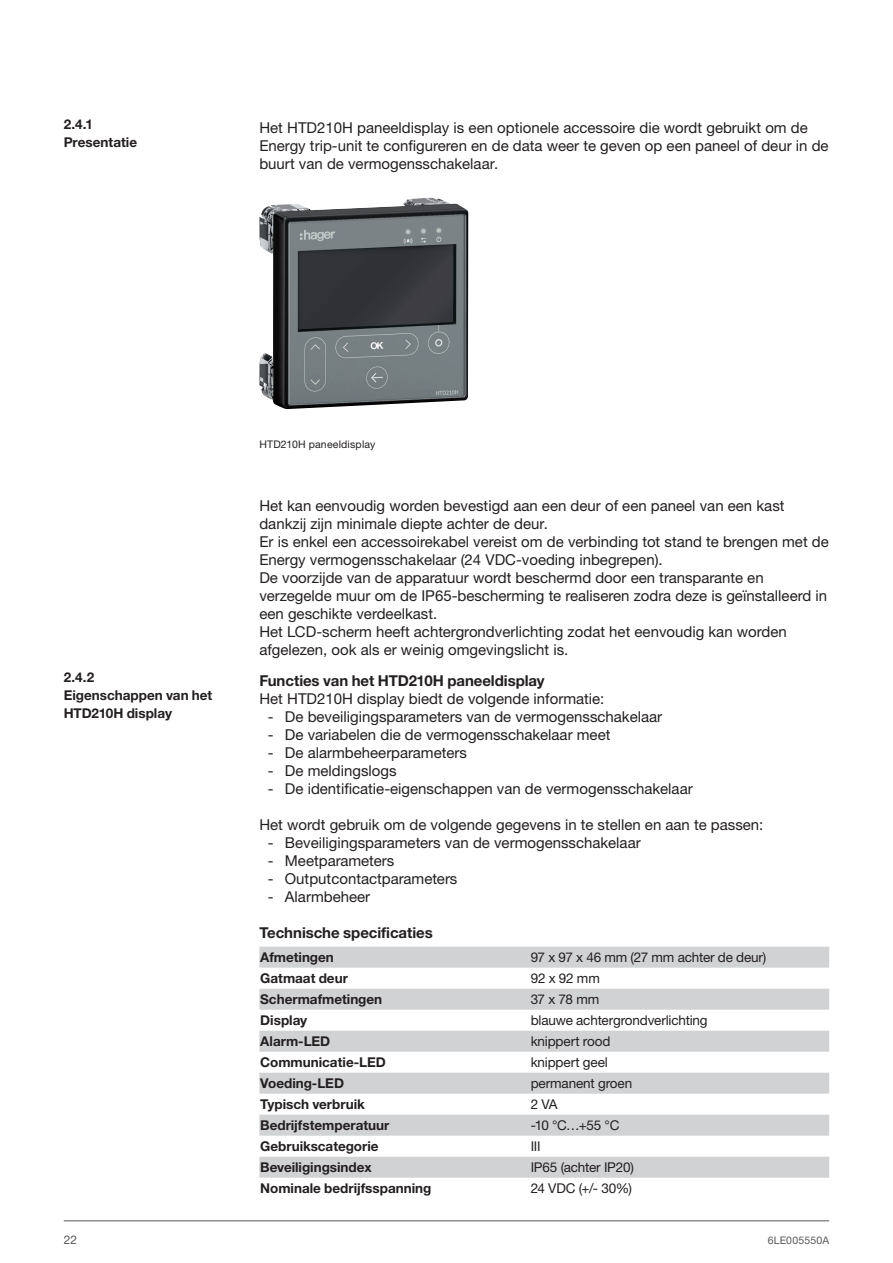
<style>
.page{position:relative;width:893px;height:1263px;background:#fff}
.page>*{position:absolute;margin:0;border:0;box-sizing:border-box;transform-origin:0 0}
.Body_Text{font:15px/18px "Helvetica Neue LTW1 G";color:#231f20}
.Heading_3{font:700 15px "Helvetica Neue LTW1 G";letter-spacing:-.005em;color:#231f20}
.Table_Heading{font:700 13.5px "Helvetica Neue LTW1 G";color:#231f20}
.Table_Body_text{font:13.5px "Helvetica Neue LTW1 G";letter-spacing:-.01em;color:#231f20}
.Num_SOUS_CHAPITRE_Ma{font:700 13.5px/18px "Helvetica Neue LTW1 G";color:#231f20}
.t1{font:12px "Helvetica Neue LTW1 G";color:#57585a}
.Grafik_Untertitel{font:10.5px "Helvetica Neue LTW1 G";letter-spacing:.015em;color:#231f20}
.t2{font:10.5px "Helvetica Neue LTW1 G";letter-spacing:.015em;color:#57585a}
</style>
<div class="page">
<hr style="left:64px;top:1220px;width:765px;height:1px;background:#57585a">
<img style="left:259px;top:198px;width:209px;height:211px">
<svg style="left:259px;top:947px;width:570px;height:231px;fill:#d1d2d4"></svg>
<p class="Num_SOUS_CHAPITRE_Ma" style="left:64px;top:115px;width:75px">2.4.1<br>Presentatie</p>
<p class="Body_Text" style="left:259px;top:118px;width:571px">Het HTD210H paneeldisplay is een optionele accessoire die wordt gebruikt om de<br>Energy trip-unit te configureren en de data weer te geven op een paneel of deur in de buurt van de vermogensschakelaar.</p>
<p class="Grafik_Untertitel" style="left:259px;top:437px;width:118px">HTD210H paneeldisplay</p>
<p class="Body_Text" style="left:259px;top:496px;width:527px">Het kan eenvoudig worden bevestigd aan een deur of een paneel van een kast dankzij zijn minimale diepte achter de deur.</p>
<p class="Body_Text" style="left:259px;top:532px;width:571px">Er is enkel een accessoirekabel vereist om de verbinding tot stand te brengen met de<br>Energy vermogensschakelaar (24 VDC-voeding inbegrepen).</p>
<p class="Body_Text" style="left:259px;top:568px;width:569px">De voorzijde van de apparatuur wordt beschermd door een transparante en verzegelde muur om de IP65-bescherming te realiseren zodra deze is geïnstalleerd in een geschikte verdeelkast.</p>
<p class="Body_Text" style="left:259px;top:622px;width:529px">Het LCD-scherm heeft achtergrondverlichting zodat het eenvoudig kan worden afgelezen, ook als er weinig omgevingslicht is.</p>
<p class="Num_SOUS_CHAPITRE_Ma" style="left:64px;top:668px;width:150px">2.4.2<br>Eigenschappen van het<br>HTD210H display</p>
<p class="Heading_3" style="left:259px;top:671px;width:287px">Functies van het HTD210H paneeldisplay</p>
<p class="Body_Text" style="left:259px;top:690px;width:347px">Het HTD210H display biedt de volgende informatie:</p>
<p class="Body_Text" style="left:268px;top:708px;width:396px">- De beveiligingsparameters van de vermogensschakelaar</p>
<p class="Body_Text" style="left:268px;top:726px;width:344px">- De variabelen die de vermogensschakelaar meet</p>
<p class="Body_Text" style="left:268px;top:744px;width:200px">- De alarmbeheerparameters</p>
<p class="Body_Text" style="left:268px;top:762px;width:130px">- De meldingslogs</p>
<p class="Body_Text" style="left:268px;top:780px;width:426px">- De identificatie-eigenschappen van de vermogensschakelaar</p>
<p class="Body_Text" style="left:259px;top:816px;width:506px">Het wordt gebruik om de volgende gegevens in te stellen en aan te passen:</p>
<p class="Body_Text" style="left:268px;top:834px;width:374px">- Beveiligingsparameters van de vermogensschakelaar</p>
<p class="Body_Text" style="left:268px;top:852px;width:128px">- Meetparameters</p>
<p class="Body_Text" style="left:268px;top:870px;width:191px">- Outputcontactparameters</p>
<p class="Body_Text" style="left:268px;top:888px;width:104px">- Alarmbeheer</p>
<p class="Heading_3" style="left:259px;top:923px;width:175px">Technische specificaties</p>
<p class="Table_Heading" style="left:260px;top:949px;width:75px">Afmetingen</p>
<p class="Table_Body_text" style="left:531px;top:949px;width:237px">97 x 97 x 46 mm (27 mm achter de deur)</p>
<p class="Table_Heading" style="left:260px;top:970px;width:89px">Gatmaat deur</p>
<p class="Table_Body_text" style="left:531px;top:970px;width:71px">92 x 92 mm</p>
<p class="Table_Heading" style="left:260px;top:991px;width:124px">Schermafmetingen</p>
<p class="Table_Body_text" style="left:531px;top:991px;width:70px">37 x 78 mm</p>
<p class="Table_Heading" style="left:260px;top:1012px;width:49px">Display</p>
<p class="Table_Body_text" style="left:531px;top:1012px;width:179px">blauwe achtergrondverlichting</p>
<p class="Table_Heading" style="left:260px;top:1033px;width:72px">Alarm-LED</p>
<p class="Table_Body_text" style="left:531px;top:1033px;width:81px">knippert rood</p>
<p class="Table_Heading" style="left:260px;top:1054px;width:127px">Communicatie-LED</p>
<p class="Table_Body_text" style="left:531px;top:1054px;width:79px">knippert geel</p>
<p class="Table_Heading" style="left:260px;top:1075px;width:85px">Voeding-LED</p>
<p class="Table_Body_text" style="left:531px;top:1075px;width:103px">permanent groen</p>
<p class="Table_Heading" style="left:260px;top:1096px;width:106px">Typisch verbruik</p>
<p class="Table_Body_text" style="left:531px;top:1096px;width:28px">2 VA</p>
<p class="Table_Heading" style="left:260px;top:1117px;width:131px">Bedrijfstemperatuur</p>
<p class="Table_Body_text" style="left:531px;top:1117px;width:90px">-10 °C…+55 °C</p>
<p class="Table_Heading" style="left:260px;top:1138px;width:120px">Gebruikscategorie</p>
<p class="Table_Body_text" style="left:531px;top:1138px;width:11px">III</p>
<p class="Table_Heading" style="left:260px;top:1159px;width:113px">Beveiligingsindex</p>
<p class="Table_Body_text" style="left:531px;top:1159px;width:105px">IP65 (achter IP20)</p>
<p class="Table_Heading" style="left:260px;top:1180px;width:173px">Nominale bedrijfsspanning</p>
<p class="Table_Body_text" style="left:531px;top:1180px;width:103px">24 VDC (+/- 30%)</p>
<p class="t1" style="left:64px;top:1232px;width:15px">22</p>
<p class="t2" style="left:768px;top:1234px;width:63px">6LE005550A</p>
</div>
